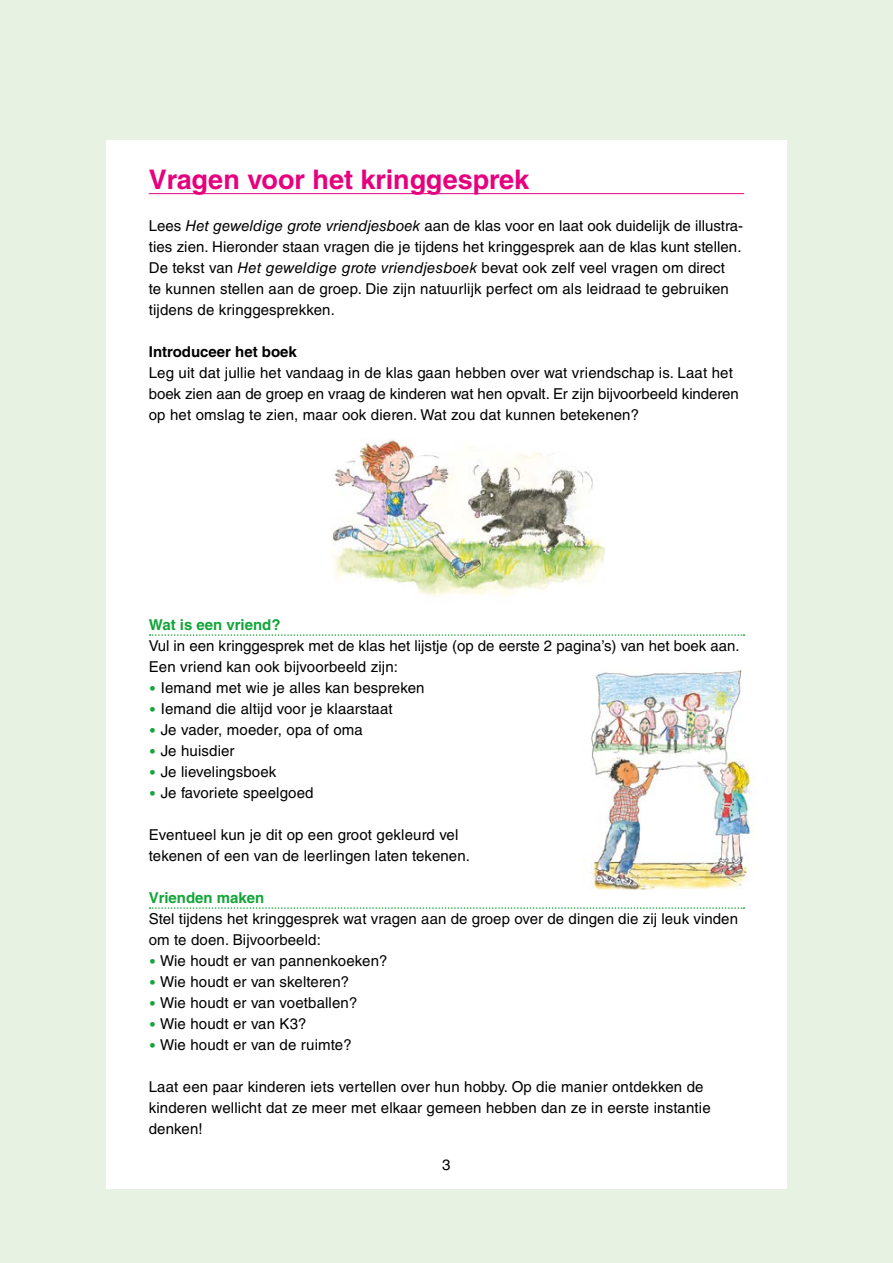
<style>
.page{position:relative;width:893px;height:1263px;background:#e8f2e3}
.page>*{position:absolute;margin:0;border:0;box-sizing:border-box;transform-origin:0 0}
.t1{font:700 27px "Helvetica LT Std";color:#e6007d}
.t2{font:15px/21px "Helvetica LT Std";letter-spacing:.01em;color:#000}
.t3{font:700 15px "Helvetica LT Std";color:#12a538}
.t4{font:700 15px "Helvetica LT Std";color:#000}
.s1{font-style:italic}
.s2{font-family:"Calibri";color:#12a538}
</style>
<div class="page">
<div style="left:106px;top:140px;width:681px;height:1048px;background:#fff"></div>
<hr style="left:149px;top:193px;width:595px;height:1px;background:#e6007d">
<svg style="left:150px;top:634px;width:594px;height:2px"></svg>
<img style="left:331px;top:439px;width:275px;height:158px">
<img style="left:583px;top:669px;width:171px;height:220px">
<svg style="left:150px;top:907px;width:594px;height:2px"></svg>
<h1 class="t1" style="left:149px;top:163px;width:382px">Vragen voor het kringgesprek</h1>
<p class="t2" style="left:149px;top:215px;width:596px">Lees <span class="s1">Het geweldige grote vriendjesboek</span> aan de klas voor en laat ook duidelijk de illustra&shy;ties zien. Hieronder staan vragen die je tijdens het kringgesprek aan de klas kunt stellen.<br>De tekst van <span class="s1">Het geweldige grote vriendjesboek</span> bevat ook zelf veel vragen om direct<br>te kunnen stellen aan de groep. Die zijn natuurlijk perfect om als leidraad te gebruiken tijdens de kringgesprekken.</p>
<p class="t4" style="left:149px;top:343px;width:150px">Introduceer het boek</p>
<p class="t2" style="left:149px;top:362px;width:591px">Leg uit dat jullie het vandaag in de klas gaan hebben over wat vriendschap is. Laat het boek zien aan de groep en vraag de kinderen wat hen opvalt. Er zijn bijvoorbeeld kinderen op het omslag te zien, maar ook dieren. Wat zou dat kunnen betekenen?</p>
<p class="t3" style="left:149px;top:616px;width:133px">Wat is een vriend?</p>
<p class="t2" style="left:149px;top:635px;width:592px">Vul in een kringgesprek met de klas het lijstje (op de eerste 2 pagina’s) van het boek aan.<br>Een vriend kan ook bijvoorbeeld zijn:</p>
<p class="t2" style="left:149px;top:677px;width:277px"><span class="s2">•</span> Iemand met wie je alles kan bespreken</p>
<p class="t2" style="left:149px;top:698px;width:245px"><span class="s2">•</span> Iemand die altijd voor je klaarstaat</p>
<p class="t2" style="left:149px;top:719px;width:216px"><span class="s2">•</span> Je vader, moeder, opa of oma</p>
<p class="t2" style="left:149px;top:740px;width:87px"><span class="s2">•</span> Je huisdier</p>
<p class="t2" style="left:149px;top:761px;width:129px"><span class="s2">•</span> Je lievelingsboek</p>
<p class="t2" style="left:149px;top:782px;width:166px"><span class="s2">•</span> Je favoriete speelgoed</p>
<p class="t2" style="left:149px;top:824px;width:323px">Eventueel kun je dit op een groot gekleurd vel tekenen of een van de leerlingen laten tekenen.</p>
<p class="t3" style="left:149px;top:889px;width:117px">Vrienden maken</p>
<p class="t2" style="left:149px;top:908px;width:591px">Stel tijdens het kringgesprek wat vragen aan de groep over de dingen die zij leuk vinden om te doen. Bijvoorbeeld:</p>
<p class="t2" style="left:149px;top:950px;width:240px"><span class="s2">•</span> Wie houdt er van pannenkoeken?</p>
<p class="t2" style="left:149px;top:971px;width:202px"><span class="s2">•</span> Wie houdt er van skelteren?</p>
<p class="t2" style="left:149px;top:992px;width:210px"><span class="s2">•</span> Wie houdt er van voetballen?</p>
<p class="t2" style="left:149px;top:1013px;width:159px"><span class="s2">•</span> Wie houdt er van K3?</p>
<p class="t2" style="left:149px;top:1034px;width:204px"><span class="s2">•</span> Wie houdt er van de ruimte?</p>
<p class="t2" style="left:149px;top:1076px;width:563px">Laat een paar kinderen iets vertellen over hun hobby. Op die manier ontdekken de kinderen wellicht dat ze meer met elkaar gemeen hebben dan ze in eerste instantie denken!</p>
<p class="t2" style="left:442px;top:1154px;width:10px">3</p>
</div>
